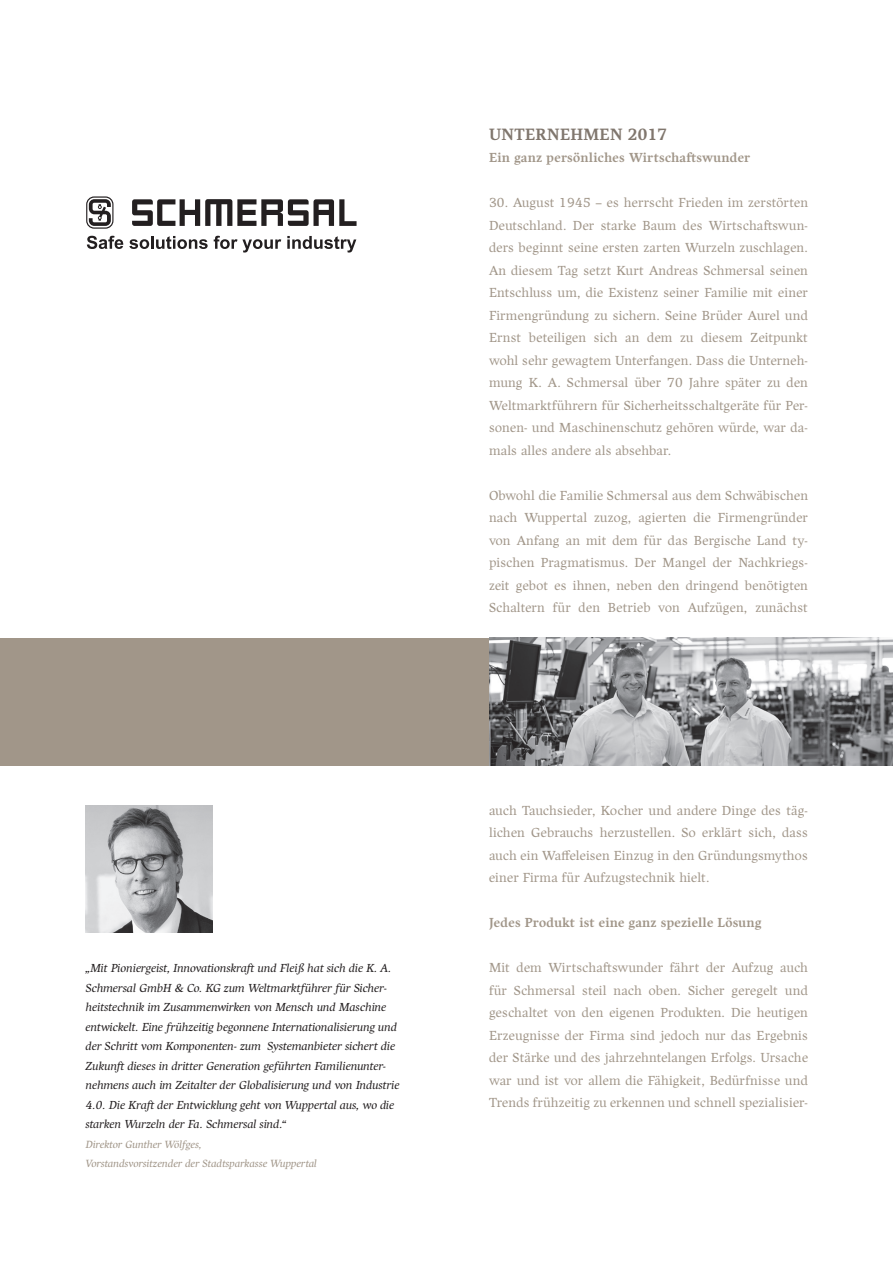
<style>
.page{position:relative;width:893px;height:1263px;background:#fff}
.page>*{position:absolute;margin:0;border:0;box-sizing:border-box;transform-origin:0 0}
.t1{font:700 16.5px "Harfang";letter-spacing:.02em;color:#80766d}
.t2{font:300 13.2px/22.5px "Harfang";letter-spacing:.015em;color:#a19689;text-align:justify}
.t3{font:700 13.2px "Harfang";letter-spacing:.015em;color:#a19689}
.t4{font:italic 300 11.7px/19.5px "Harfang";color:#231f20}
.t5{font:italic 300 10.5px/19.5px "Harfang";letter-spacing:.005em;color:#a19689}
</style>
<div class="page">
<div style="left:0;top:638px;width:893px;height:127px;background:#a19689"></div>
<img style="left:489px;top:638px;width:404px;height:127px">
<img style="left:85px;top:805px;width:128px;height:128px">
<svg style="left:86px;top:196px;width:27px;height:33px"></svg>
<svg style="left:132px;top:199px;width:225px;height:27px"></svg>
<svg style="left:87px;top:236px;width:36px;height:13px"></svg>
<svg style="left:129px;top:236px;width:79px;height:13px"></svg>
<svg style="left:214px;top:236px;width:67px;height:17px"></svg>
<svg style="left:287px;top:236px;width:69px;height:17px"></svg>
<p class="t4" style="left:86px;top:958px;width:315px">„Mit Pioniergeist, Innovationskraft und Fleiß hat sich die K. A.<br>Schmersal GmbH &amp; Co. KG zum Weltmarktführer für Sicher&shy;heitstechnik im Zusammenwirken von Mensch und Maschine entwickelt. Eine frühzeitig begonnene Internationalisierung und der Schritt vom Komponenten- zum Systemanbieter sichert die Zukunft dieses in dritter Generation geführten Familienunter&shy;nehmens auch im Zeitalter der Globalisierung und von Industrie 4.0. Die Kraft der Entwicklung geht von Wuppertal aus, wo die starken Wurzeln der Fa. Schmersal sind.“</p>
<p class="t5" style="left:86px;top:1134px;width:233px">Direktor Gunther Wölfges,<br>Vorstandsvorsitzender der Stadtsparkasse Wuppertal</p>
<p class="t1" style="left:489px;top:124px;width:180px">UNTERNEHMEN 2017</p>
<p class="t3" style="left:489px;top:150px;width:263px">Ein ganz persönliches Wirtschaftswunder</p>
<p class="t2" style="left:489px;top:191px;width:320px">30. August 1945 – es herrscht Frieden im zerstörten Deutschland. Der starke Baum des Wirtschaftswun&shy;ders beginnt seine ersten zarten Wurzeln zuschlagen.<br>An diesem Tag setzt Kurt Andreas Schmersal seinen Entschluss um, die Existenz seiner Familie mit einer Firmengründung zu sichern. Seine Brüder Aurel und Ernst beteiligen sich an dem zu diesem Zeitpunkt wohl sehr gewagtem Unterfangen. Dass die Unterneh&shy;mung K. A. Schmersal über 70 Jahre später zu den Weltmarktführern für Sicherheitsschaltgeräte für Per&shy;sonen- und Maschinenschutz gehören würde, war da&shy;mals alles andere als absehbar.</p>
<p class="t2" style="left:489px;top:484px;width:320px">Obwohl die Familie Schmersal aus dem Schwäbischen nach Wuppertal zuzog, agierten die Firmengründer von Anfang an mit dem für das Bergische Land ty&shy;pischen Pragmatismus. Der Mangel der Nachkriegs&shy;zeit gebot es ihnen, neben den dringend benötigten Schaltern für den Betrieb von Aufzügen, zunächst</p>
<p class="t2" style="left:489px;top:799px;width:320px">auch Tauchsieder, Kocher und andere Dinge des täg&shy;lichen Gebrauchs herzustellen. So erklärt sich, dass auch ein Waffeleisen Einzug in den Gründungsmythos einer Firma für Aufzugstechnik hielt.</p>
<p class="t3" style="left:489px;top:915px;width:274px">Jedes Produkt ist eine ganz spezielle Lösung</p>
<p class="t2" style="left:489px;top:956px;width:320px">Mit dem Wirtschaftswunder fährt der Aufzug auch für Schmersal steil nach oben. Sicher geregelt und geschaltet von den eigenen Produkten. Die heutigen Erzeugnisse der Firma sind jedoch nur das Ergebnis der Stärke und des jahrzehntelangen Erfolgs. Ursache war und ist vor allem die Fähigkeit, Bedürfnisse und Trends frühzeitig zu erkennen und schnell spezialisier-</p>
</div>
